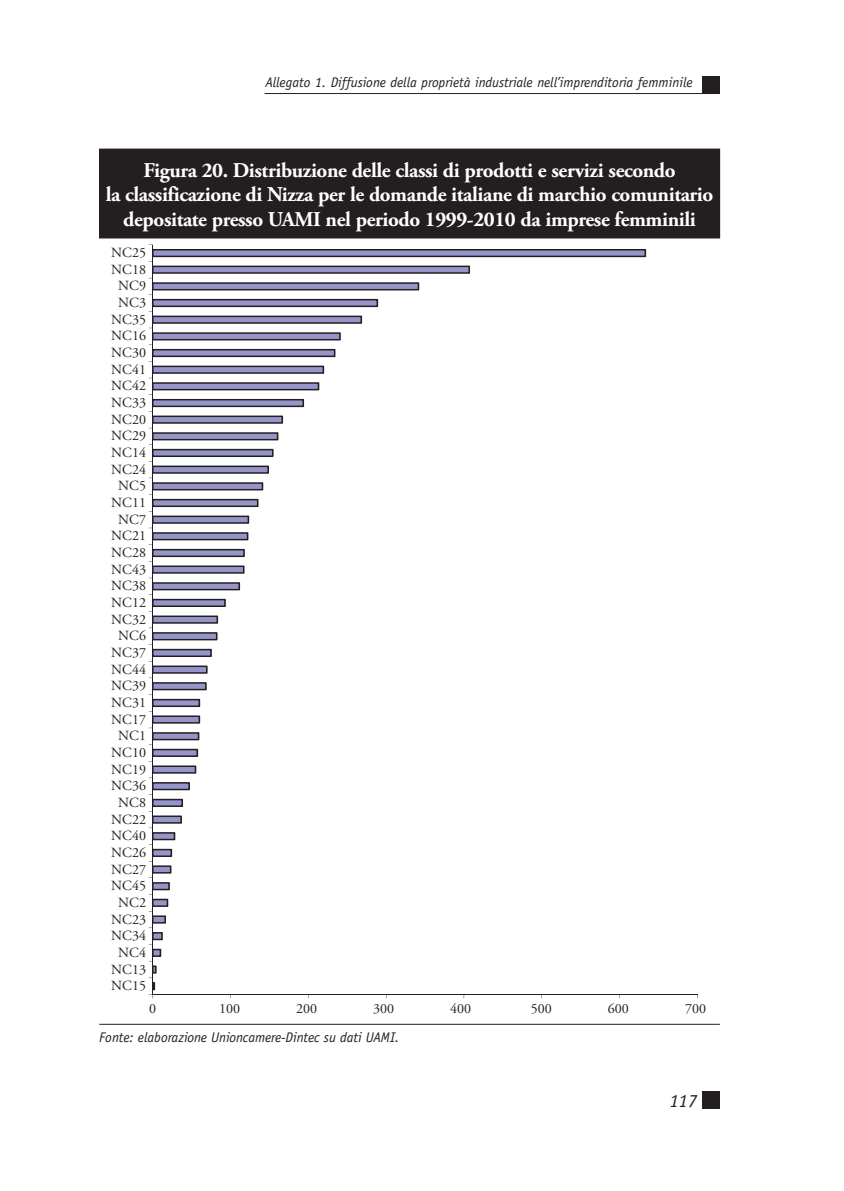
<style>
.page{position:relative;width:844px;height:1191px;background:#fff}
.page>*{position:absolute;margin:0;border:0;box-sizing:border-box;transform-origin:0 0}
.t1{font:700 21px/24.5px "Adobe Garamond Pro";letter-spacing:-.02em;color:#fff;text-align:center}
.t2{font:italic 18.38px "Officina Serif LT";color:#231f20}
.t3{font:14px "Adobe Garamond Pro";color:#231f20}
.t4{font:italic 14px "Officina Sans LT";color:#231f20}
</style>
<div class="page">
<div style="left:702px;top:1091px;width:17px;height:18px;background:#231f20"></div>
<hr style="left:264px;top:93px;width:455px;height:1px;background:#231f20">
<div style="left:702px;top:76px;width:17px;height:18px;background:#231f20"></div>
<div style="left:99px;top:149px;width:620px;height:89px;background:#231f20"></div>
<hr style="left:153px;top:994px;width:544px;height:1px;background:#231f20">
<svg style="left:149px;top:244px;width:497px;height:754px"></svg>
<hr style="left:99px;top:1024px;width:620px;height:1px;background:#231f20">
<p class="t4" style="left:265px;top:77px;width:428px">Allegato 1. Diffusione della proprietà industriale nell’imprenditoria femminile</p>
<h1 class="t1" style="left:106px;top:160px;width:609px">Figura 20. Distribuzione delle classi di prodotti e servizi secondo<br>la classificazione di Nizza per le domande italiane di marchio comunitario depositate presso UAMI nel periodo 1999-2010 da imprese femminili</h1>
<p class="t3" style="left:111px;top:247px;width:36px">NC25</p>
<p class="t3" style="left:111px;top:264px;width:36px">NC18</p>
<p class="t3" style="left:118px;top:280px;width:29px">NC9</p>
<p class="t3" style="left:118px;top:297px;width:29px">NC3</p>
<p class="t3" style="left:111px;top:313px;width:36px">NC35</p>
<p class="t3" style="left:111px;top:330px;width:36px">NC16</p>
<p class="t3" style="left:111px;top:347px;width:36px">NC30</p>
<p class="t3" style="left:111px;top:363px;width:36px">NC41</p>
<p class="t3" style="left:111px;top:380px;width:36px">NC42</p>
<p class="t3" style="left:111px;top:397px;width:36px">NC33</p>
<p class="t3" style="left:111px;top:413px;width:36px">NC20</p>
<p class="t3" style="left:111px;top:430px;width:36px">NC29</p>
<p class="t3" style="left:111px;top:447px;width:36px">NC14</p>
<p class="t3" style="left:111px;top:463px;width:36px">NC24</p>
<p class="t3" style="left:118px;top:480px;width:29px">NC5</p>
<p class="t3" style="left:111px;top:497px;width:36px">NC11</p>
<p class="t3" style="left:118px;top:513px;width:29px">NC7</p>
<p class="t3" style="left:111px;top:530px;width:36px">NC21</p>
<p class="t3" style="left:111px;top:547px;width:36px">NC28</p>
<p class="t3" style="left:111px;top:563px;width:36px">NC43</p>
<p class="t3" style="left:111px;top:580px;width:36px">NC38</p>
<p class="t3" style="left:111px;top:597px;width:36px">NC12</p>
<p class="t3" style="left:111px;top:613px;width:36px">NC32</p>
<p class="t3" style="left:118px;top:630px;width:29px">NC6</p>
<p class="t3" style="left:111px;top:647px;width:36px">NC37</p>
<p class="t3" style="left:111px;top:663px;width:36px">NC44</p>
<p class="t3" style="left:111px;top:680px;width:36px">NC39</p>
<p class="t3" style="left:111px;top:697px;width:36px">NC31</p>
<p class="t3" style="left:111px;top:713px;width:36px">NC17</p>
<p class="t3" style="left:118px;top:730px;width:29px">NC1</p>
<p class="t3" style="left:111px;top:747px;width:36px">NC10</p>
<p class="t3" style="left:111px;top:763px;width:36px">NC19</p>
<p class="t3" style="left:111px;top:780px;width:36px">NC36</p>
<p class="t3" style="left:118px;top:797px;width:29px">NC8</p>
<p class="t3" style="left:111px;top:813px;width:36px">NC22</p>
<p class="t3" style="left:111px;top:830px;width:36px">NC40</p>
<p class="t3" style="left:111px;top:847px;width:36px">NC26</p>
<p class="t3" style="left:111px;top:863px;width:36px">NC27</p>
<p class="t3" style="left:111px;top:880px;width:36px">NC45</p>
<p class="t3" style="left:118px;top:896px;width:29px">NC2</p>
<p class="t3" style="left:111px;top:913px;width:36px">NC23</p>
<p class="t3" style="left:111px;top:930px;width:36px">NC34</p>
<p class="t3" style="left:118px;top:946px;width:29px">NC4</p>
<p class="t3" style="left:111px;top:963px;width:36px">NC13</p>
<p class="t3" style="left:111px;top:980px;width:36px">NC15</p>
<p class="t3" style="left:149px;top:1003px;width:8px">0</p>
<p class="t3" style="left:219px;top:1003px;width:23px">100</p>
<p class="t3" style="left:296px;top:1003px;width:22px">200</p>
<p class="t3" style="left:373px;top:1003px;width:22px">300</p>
<p class="t3" style="left:450px;top:1003px;width:22px">400</p>
<p class="t3" style="left:530px;top:1003px;width:22px">500</p>
<p class="t3" style="left:607px;top:1003px;width:22px">600</p>
<p class="t3" style="left:684px;top:1003px;width:22px">700</p>
<p class="t4" style="left:99px;top:1032px;width:301px">Fonte: elaborazione Unioncamere-Dintec su dati UAMI.</p>
<h2 class="t2" style="left:669px;top:1094px;width:29px">117</h2>
</div>
